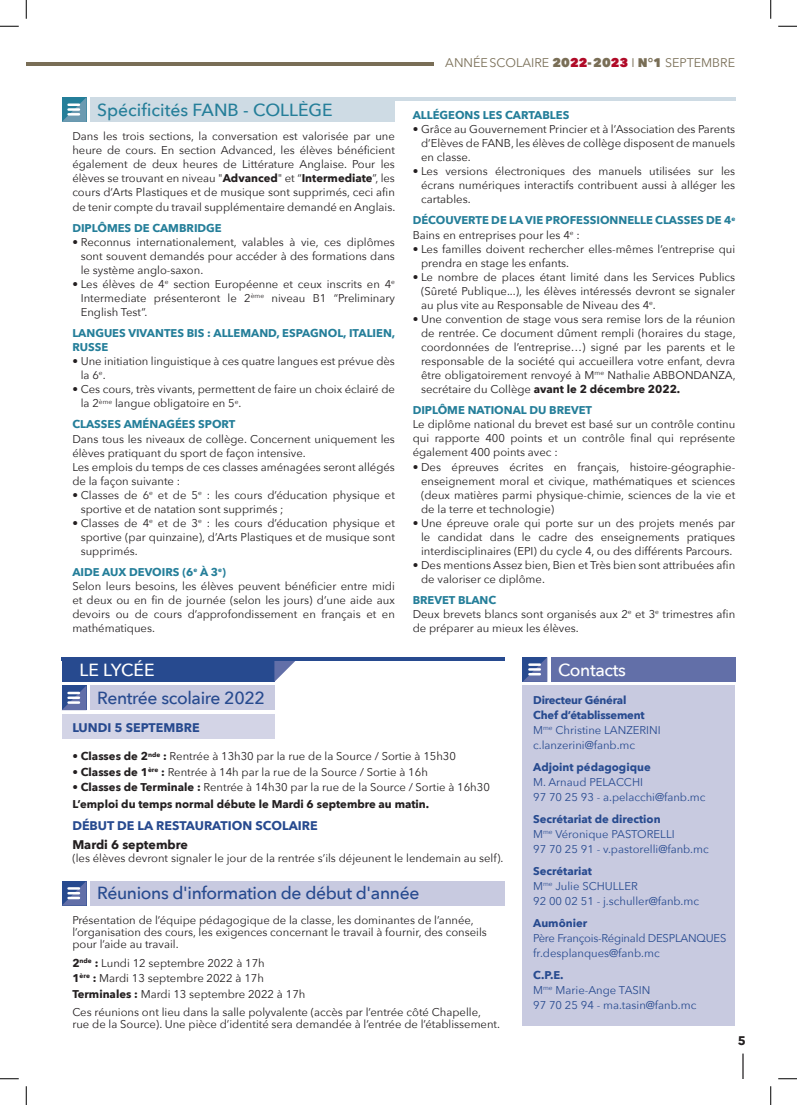
<style>
.page{position:relative;width:797px;height:1105px;background:#fff}
.page>*{position:absolute;margin:0;border:0;box-sizing:border-box;transform-origin:0 0}
.t1{font:500 17.5px "Avenir Next";letter-spacing:-.02em;color:#274a8f}
.t2{font:500 17.5px "Avenir Next";color:#247e99}
.t3{font:500 17.5px "Avenir Next";letter-spacing:-.02em;color:#fff}
.t4{font:700 12.5px "Avenir Next";color:#274a8f}
.t5{font:12.5px "Avenir Next";color:#796e56}
.t6{font:700 12.5px "Avenir Next";color:#231f20}
.t7{font:11.25px/14px "Avenir Next";color:#231f20;text-align:justify}
.t8{font:11.25px/15px "Avenir Next";color:#274a8f}
.t9{font:700 11.25px/14px "Avenir Next";color:#247e99}
.t10{font:700 11.25px/17px "Avenir Next";color:#231f20}
.t11{font:11.25px/15px "Avenir Next";letter-spacing:-.02em;color:#274a8f}
.t12{font:700 11.25px "Avenir Next";color:#274a8f}
.s1{font-weight:700}
.s2{font-weight:700;color:#247e99}
.s3{font-weight:800}
.s4{font-weight:800;color:#b00a27}
.s5{font-weight:400;color:#231f20}
.s6{font-weight:400}
</style>
<div class="page">
<svg style="left:742px;top:1053px;width:1px;height:26px"></svg>
<hr style="left:26px;top:62px;width:705px;height:3px;background:#796e56">
<div style="left:434px;top:55px;width:301px;height:18px;background:#fff"></div>
<div style="left:522px;top:685px;width:213px;height:340px;background:#c8cae0"></div>
<div style="left:62px;top:657px;width:212px;height:25px;background:#274a8f"></div>
<svg style="left:274px;top:661px;width:21px;height:21px"></svg>
<hr style="left:62px;top:657px;width:443px;height:4px;background:#274a8f">
<div style="left:90px;top:685px;width:184px;height:25px;background:#c8cae0"></div>
<svg style="left:62px;top:685px;width:24px;height:25px"></svg>
<div style="left:62px;top:714px;width:212px;height:24px;background:#d3d4e6"></div>
<div style="left:551px;top:657px;width:184px;height:25px;background:#626fa8"></div>
<svg style="left:522px;top:657px;width:25px;height:25px"></svg>
<div style="left:90px;top:97px;width:305px;height:25px;background:#cedbe4"></div>
<svg style="left:62px;top:97px;width:24px;height:25px"></svg>
<div style="left:90px;top:881px;width:415px;height:25px;background:#c8cae0"></div>
<svg style="left:62px;top:881px;width:24px;height:25px"></svg>
<hr style="left:90px;top:97px;width:646px;height:4px;background:#cedbe4">
<svg style="left:0;top:25px;width:19px;height:2px"></svg>
<svg style="left:778px;top:25px;width:19px;height:2px"></svg>
<svg style="left:0;top:1078px;width:19px;height:1px"></svg>
<svg style="left:778px;top:1078px;width:19px;height:1px"></svg>
<svg style="left:25px;top:0;width:2px;height:19px"></svg>
<svg style="left:25px;top:1086px;width:2px;height:19px"></svg>
<svg style="left:770px;top:0;width:1px;height:19px"></svg>
<svg style="left:770px;top:1086px;width:1px;height:19px"></svg>
<h1 class="t2" style="left:97px;top:95px;width:237px">Spécificités FANB - COLLÈGE</h1>
<p class="t7" style="left:72px;top:129px;width:324px">Dans les trois sections, la conversation est valorisée par une heure de cours. En section Advanced, les élèves bénéficient également de deux heures de Littérature Anglaise. Pour les élèves se trouvant en niveau "<span class="s1">Advanced</span>" et “<span class="s1">Intermediate</span>”, les cours d’Arts Plastiques et de musique sont supprimés, ceci afin de tenir compte du travail supplémentaire demandé en Anglais.</p>
<p class="t9" style="left:72px;top:221px;width:151px">DIPLÔMES DE CAMBRIDGE</p>
<p class="t7" style="left:81px;top:234px;width:316px;text-indent:-8px">• Reconnus internationalement, valables à vie, ces diplômes sont souvent demandés pour accéder à des formations dans le système anglo-saxon.</p>
<p class="t7" style="left:81px;top:276px;width:316px;text-indent:-8px">• Les élèves de 4<sup>e</sup> section Européenne et ceux inscrits en 4<sup>e </sup>Intermediate présenteront le 2<sup>ème</sup> niveau B1 “Preliminary English Test”.</p>
<p class="t9" style="left:72px;top:326px;width:324px">LANGUES VIVANTES BIS : ALLEMAND, ESPAGNOL, ITALIEN,<br>RUSSE</p>
<p class="t7" style="left:81px;top:354px;width:316px;text-indent:-8px">• Une initiation linguistique à ces quatre langues est prévue dès la 6<sup>e</sup>.</p>
<p class="t7" style="left:81px;top:382px;width:316px;text-indent:-8px">• Ces cours, très vivants, permettent de faire un choix éclairé de la 2<sup>ème</sup> langue obligatoire en 5<sup>e</sup>.</p>
<p class="t9" style="left:72px;top:417px;width:165px">CLASSES AMÉNAGÉES SPORT</p>
<p class="t7" style="left:72px;top:431px;width:324px;text-align:left">Dans tous les niveaux de collège. Concernent uniquement les élèves pratiquant du sport de façon intensive.<br>Les emplois du temps de ces classes aménagées seront allégés de la façon suivante :</p>
<p class="t7" style="left:81px;top:487px;width:315px;text-indent:-8px">• Classes de 6<sup>e</sup> et de 5<sup>e</sup> : les cours d’éducation physique et sportive et de natation sont supprimés ;</p>
<p class="t7" style="left:81px;top:515px;width:316px;text-indent:-8px">• Classes de 4<sup>e</sup> et de 3<sup>e</sup> : les cours d’éducation physique et sportive (par quinzaine), d’Arts Plastiques et de musique sont supprimés.</p>
<p class="t7" style="left:72px;top:565px;width:324px;text-align:left"><span class="s2">AIDE AUX DEVOIRS (6</span><sup>e</sup> <span class="s2">À 3</span><sup>e</sup><span class="s2">)<br></span>Selon leurs besoins, les élèves peuvent bénéficier entre midi et deux ou en fin de journée (selon les jours) d’une aide aux devoirs ou de cours d’approfondissement en français et en mathématiques.</p>
<h1 class="t3" style="left:79px;top:655px;width:77px">LE LYCÉE</h1>
<p class="t5" style="left:445px;top:52px;width:291px">ANNÉESCOLAIRE <span class="s3">20</span><span class="s4">22</span><span class="s3">-20</span><span class="s4">23</span> I <span class="s3">N°1</span> SEPTEMBRE</p>
<p class="t9" style="left:412px;top:108px;width:158px">ALLÉGEONS LES CARTABLES</p>
<p class="t7" style="left:421px;top:122px;width:316px;text-indent:-8px">• Grâce au Gouvernement Princier et à l’Association des Parents d’Elèves de FANB, les élèves de collège disposent de manuels en classe.</p>
<p class="t7" style="left:421px;top:164px;width:316px;text-indent:-8px">• Les versions électroniques des manuels utilisées sur les écrans numériques interactifs contribuent aussi à alléger les cartables.</p>
<p class="t9" style="left:412px;top:213px;width:324px">DÉCOUVERTE DE LA VIE PROFESSIONNELLE CLASSES DE 4<sup>e<br></sup><span class="s5">Bains en entreprises pour les 4</span><sup>e</sup> <span class="s5">:</span></p>
<p class="t7" style="left:421px;top:241px;width:316px;text-indent:-8px">• Les familles doivent rechercher elles-mêmes l’entreprise qui prendra en stage les enfants.</p>
<p class="t7" style="left:421px;top:269px;width:316px;text-indent:-8px">• Le nombre de places étant limité dans les Services Publics (Sûreté Publique...), les élèves intéressés devront se signaler au plus vite au Responsable de Niveau des 4<sup>e</sup>.</p>
<p class="t7" style="left:421px;top:311px;width:316px;text-indent:-8px">• Une convention de stage vous sera remise lors de la réunion de rentrée. Ce document dûment rempli (horaires du stage, coordonnées de l’entreprise…) signé par les parents et le responsable de la société qui accueillera votre enfant, devra être obligatoirement renvoyé à M<sup>me</sup> Nathalie ABBONDANZA, secrétaire du Collège <span class="s1">avant le 2 décembre 2022.</span></p>
<p class="t9" style="left:412px;top:403px;width:181px">DIPLÔME NATIONAL DU BREVET</p>
<p class="t7" style="left:412px;top:417px;width:324px">Le diplôme national du brevet est basé sur un contrôle continu qui rapporte 400 points et un contrôle final qui représente également 400 points avec :</p>
<p class="t7" style="left:421px;top:459px;width:316px;text-indent:-8px">• Des épreuves écrites en français, histoire-géographie&shy;enseignement moral et civique, mathématiques et sciences (deux matières parmi physique-chimie, sciences de la vie et de la terre et technologie)</p>
<p class="t7" style="left:421px;top:515px;width:316px;text-indent:-8px">• Une épreuve orale qui porte sur un des projets menés par le candidat dans le cadre des enseignements pratiques interdisciplinaires (EPI) du cycle 4, ou des différents Parcours.</p>
<p class="t7" style="left:421px;top:557px;width:316px;text-indent:-8px">• Des mentions Assez bien, Bien et Très bien sont attribuées afin de valoriser ce diplôme.</p>
<p class="t7" style="left:412px;top:593px;width:324px;text-align:left"><span class="s2">BREVET BLANC<br></span>Deux brevets blancs sont organisés aux 2<sup>e</sup> et 3<sup>e</sup> trimestres afin de préparer au mieux les élèves.</p>
<h1 class="t3" style="left:558px;top:655px;width:70px">Contacts</h1>
<h1 class="t1" style="left:97px;top:683px;width:169px">Rentrée scolaire 2022</h1>
<p class="t4" style="left:72px;top:716px;width:129px">LUNDI 5 SEPTEMBRE</p>
<p class="t7" style="left:72px;top:749px;width:385px"><span class="s1">• Classes de 2</span><sup>nde</sup> <span class="s1">:</span> Rentrée à 13h30 par la rue de la Source / Sortie à 15h30</p>
<p class="t7" style="left:72px;top:764px;width:357px"><span class="s1">• Classes de 1</span><sup>ère</sup> <span class="s1">:</span> Rentrée à 14h par la rue de la Source / Sortie à 16h</p>
<p class="t10" style="left:72px;top:778px;width:419px">• Classes de Terminale : <span class="s6">Rentrée à 14h30 par la rue de la Source / Sortie à 16h30<br></span>L’emploi du temps normal débute le Mardi 6 septembre au matin.</p>
<p class="t4" style="left:72px;top:815px;width:247px">DÉBUT DE LA RESTAURATION SCOLAIRE</p>
<p class="t6" style="left:72px;top:833px;width:117px">Mardi 6 septembre</p>
<p class="t7" style="left:72px;top:851px;width:432px">(les élèves devront signaler le jour de la rentrée s’ils déjeunent le lendemain au self).</p>
<h1 class="t1" style="left:97px;top:878px;width:324px">Réunions d'information de début d'année</h1>
<p class="t7" style="left:72px;top:914px;width:416px;line-height:11.9px;text-align:left">Présentation de l’équipe pédagogique de la classe, les dominantes de l’année, l’organisation des cours, les exigences concernant le travail à fournir, des conseils pour l’aide au travail.</p>
<p class="t7" style="left:72px;top:954px;width:234px;line-height:15.4px;text-align:left"><span class="s1">2</span><sup>nde</sup> <span class="s1">:</span> Lundi 12 septembre 2022 à 17h<br><span class="s1">1</span><sup>ère</sup> <span class="s1">:</span> Mardi 13 septembre 2022 à 17h<br><span class="s1">Terminales :</span> Mardi 13 septembre 2022 à 17h</p>
<p class="t7" style="left:72px;top:1006px;width:429px;line-height:11.9px">Ces réunions ont lieu dans la salle polyvalente (accès par l’entrée côté Chapelle, rue de la Source). Une pièce d’identité sera demandée à l’entrée de l’établissement.</p>
<p class="t8" style="left:533px;top:692px;width:129px"><span class="s1">Directeur Général<br>Chef d’établissement<br></span>M<sup>me</sup> Christine LANZERINI c.lanzerini@fanb.mc</p>
<p class="t12" style="left:533px;top:757px;width:119px">Adjoint pédagogique</p>
<p class="t8" style="left:533px;top:774px;width:174px">M. Arnaud PELACCHI<br>97 70 25 93 - a.pelacchi@fanb.mc</p>
<p class="t8" style="left:533px;top:811px;width:177px"><span class="s1">Secrétariat de direction<br></span>M<sup>me</sup> Véronique PASTORELLI<br>97 70 25 91 - v.pastorelli@fanb.mc</p>
<p class="t8" style="left:533px;top:863px;width:167px"><span class="s1">Secrétariat<br></span>M<sup>me</sup> Julie SCHULLER<br>92 00 02 51 - j.schuller@fanb.mc</p>
<p class="t12" style="left:533px;top:913px;width:56px">Aumônier</p>
<p class="t11" style="left:533px;top:930px;width:195px">Père François-Réginald DESPLANQUES fr.desplanques@fanb.mc</p>
<p class="t8" style="left:533px;top:967px;width:165px"><span class="s1">C.P.E.<br></span>M<sup>me</sup> Marie-Ange TASIN<br>97 70 25 94 - ma.tasin@fanb.mc</p>
<p class="t6" style="left:737px;top:1030px;width:10px">5</p>
</div>
